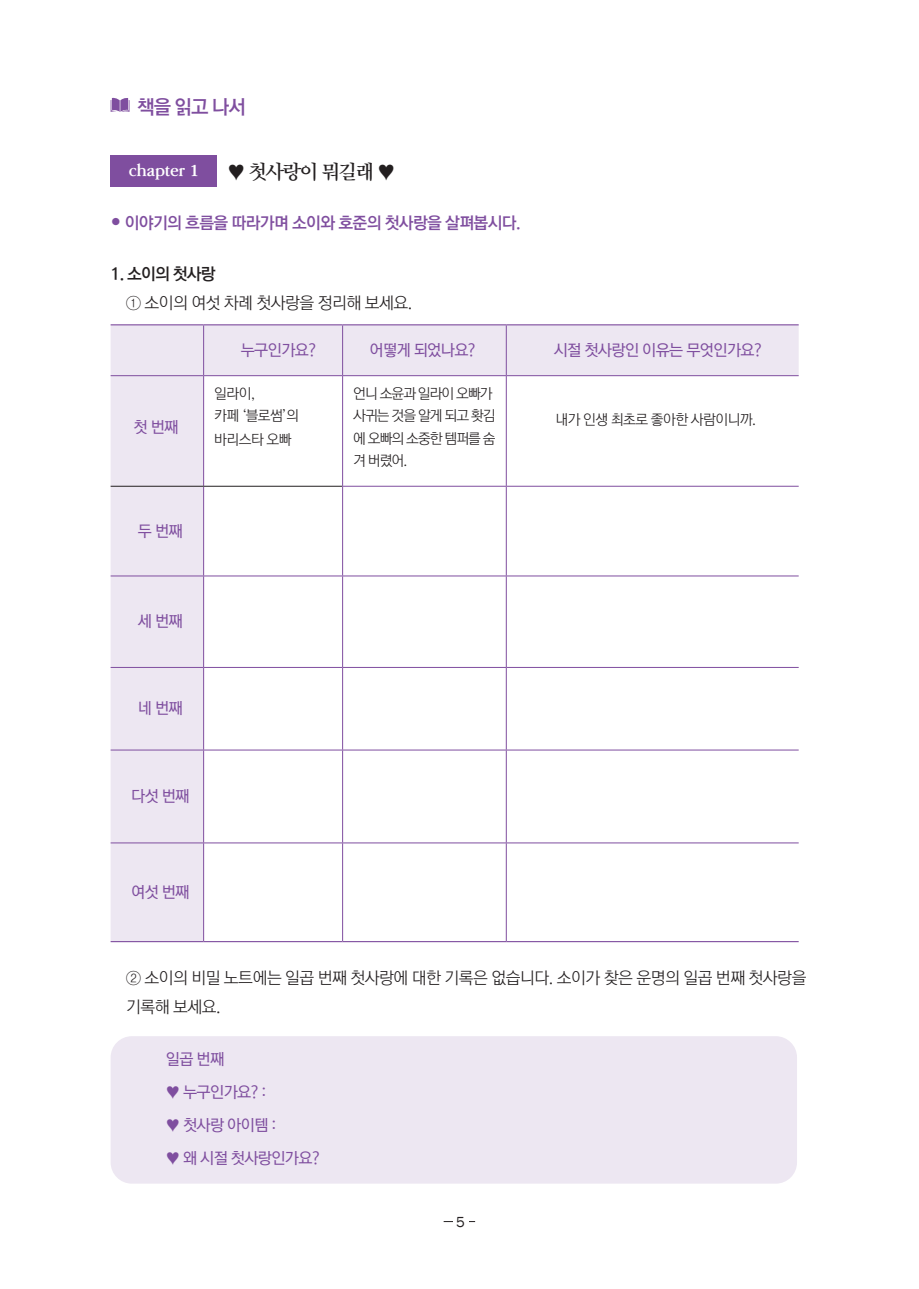
<style>
.page{position:relative;width:919px;height:1289px;background:#fff}
.page>*{position:absolute;margin:0;border:0;box-sizing:border-box;transform-origin:0 0}
.본문{font:19.5px "Rix Mj SEB";letter-spacing:-.06em;color:#231f20}
._1소제목{font:19.5px "Rix Go B";color:#7f4e9f}
.t1{font:18px "SD Jebi TTF c Bd";color:#fff}
.보기1234{font:16.5px/28.5px "Rix Go L";letter-spacing:-.03em;color:#231f20}
.본문제목{font:16.5px "Rix Go B";letter-spacing:-.04em;color:#7f4e9f}
.문제제목{font:16.5px "Rix Go B";letter-spacing:-.05em;color:#231f20}
.표제목{font:15.75px "Rix Go M";letter-spacing:-.04em;color:#7f4e9f}
.t2{font:15px "Franklin Gothic";color:#231f20}
.표본문{font:14.25px/22.5px "Rix Go L";letter-spacing:-.07em;color:#231f20;text-align:justify}
.표제목-2{font:14.25px "Rix Go L";letter-spacing:-.04em;color:#231f20}
.표본문-2{font:14.25px "Rix Go L";letter-spacing:-.04em;color:#231f20}
</style>
<div class="page">
<hr style="left:443px;top:1221px;width:32px;height:1px;background:#231f20">
<div style="left:453px;top:1212px;width:15px;height:17px;background:#fff"></div>
<svg style="left:111px;top:97px;width:18px;height:15px"></svg>
<div style="left:111px;top:155px;width:106px;height:31px;background:#7f4e9f"></div>
<svg style="left:111px;top:325px;width:687px;height:616px"></svg>
<hr style="left:111px;top:375px;width:93px;height:1px;background:#7f4e9f">
<hr style="left:204px;top:375px;width:138px;height:1px;background:#7f4e9f">
<hr style="left:342px;top:325px;width:1px;height:50px;background:#7f4e9f">
<hr style="left:506px;top:325px;width:1px;height:50px;background:#7f4e9f">
<hr style="left:342px;top:376px;width:1px;height:110px;background:#7f4e9f">
<hr style="left:342px;top:486px;width:1px;height:89px;background:#7f4e9f">
<hr style="left:342px;top:576px;width:1px;height:91px;background:#7f4e9f">
<hr style="left:342px;top:667px;width:1px;height:82px;background:#7f4e9f">
<hr style="left:342px;top:750px;width:1px;height:92px;background:#7f4e9f">
<hr style="left:342px;top:843px;width:1px;height:98px;background:#7f4e9f">
<hr style="left:342px;top:375px;width:164px;height:1px;background:#7f4e9f">
<hr style="left:506px;top:375px;width:292px;height:1px;background:#7f4e9f">
<hr style="left:506px;top:376px;width:1px;height:110px;background:#7f4e9f">
<hr style="left:506px;top:486px;width:1px;height:89px;background:#7f4e9f">
<hr style="left:506px;top:576px;width:1px;height:91px;background:#7f4e9f">
<hr style="left:506px;top:667px;width:1px;height:82px;background:#7f4e9f">
<hr style="left:506px;top:750px;width:1px;height:92px;background:#7f4e9f">
<hr style="left:506px;top:843px;width:1px;height:98px;background:#7f4e9f">
<hr style="left:111px;top:324px;width:93px;height:1px;background:#7f4e9f">
<hr style="left:204px;top:324px;width:138px;height:1px;background:#7f4e9f">
<hr style="left:342px;top:324px;width:164px;height:1px;background:#7f4e9f">
<hr style="left:506px;top:324px;width:292px;height:1px;background:#7f4e9f">
<hr style="left:111px;top:941px;width:93px;height:1px;background:#7f4e9f">
<hr style="left:204px;top:941px;width:138px;height:1px;background:#7f4e9f">
<hr style="left:342px;top:941px;width:164px;height:1px;background:#7f4e9f">
<hr style="left:506px;top:941px;width:292px;height:1px;background:#7f4e9f">
<hr style="left:203px;top:325px;width:1px;height:50px;background:#7f4e9f">
<hr style="left:203px;top:376px;width:1px;height:110px;background:#7f4e9f">
<hr style="left:203px;top:486px;width:1px;height:89px;background:#7f4e9f">
<hr style="left:203px;top:576px;width:1px;height:91px;background:#7f4e9f">
<hr style="left:203px;top:667px;width:1px;height:82px;background:#7f4e9f">
<hr style="left:203px;top:750px;width:1px;height:92px;background:#7f4e9f">
<hr style="left:203px;top:843px;width:1px;height:98px;background:#7f4e9f">
<hr style="left:111px;top:486px;width:93px;height:1px;background:#231f20">
<hr style="left:204px;top:486px;width:138px;height:1px;background:#231f20">
<hr style="left:342px;top:486px;width:164px;height:1px;background:#7f4e9f">
<hr style="left:506px;top:486px;width:292px;height:1px;background:#7f4e9f">
<hr style="left:111px;top:575px;width:93px;height:1px;background:#7f4e9f">
<hr style="left:204px;top:575px;width:138px;height:1px;background:#7f4e9f">
<hr style="left:342px;top:575px;width:164px;height:1px;background:#7f4e9f">
<hr style="left:506px;top:575px;width:292px;height:1px;background:#7f4e9f">
<hr style="left:111px;top:667px;width:93px;height:1px;background:#7f4e9f">
<hr style="left:204px;top:667px;width:138px;height:1px;background:#7f4e9f">
<hr style="left:342px;top:667px;width:164px;height:1px;background:#7f4e9f">
<hr style="left:506px;top:667px;width:292px;height:1px;background:#7f4e9f">
<hr style="left:111px;top:749px;width:93px;height:1px;background:#7f4e9f">
<hr style="left:204px;top:749px;width:138px;height:1px;background:#7f4e9f">
<hr style="left:342px;top:749px;width:164px;height:1px;background:#7f4e9f">
<hr style="left:506px;top:749px;width:292px;height:1px;background:#7f4e9f">
<hr style="left:111px;top:842px;width:93px;height:1px;background:#7f4e9f">
<hr style="left:204px;top:842px;width:138px;height:1px;background:#7f4e9f">
<hr style="left:342px;top:842px;width:164px;height:1px;background:#7f4e9f">
<hr style="left:506px;top:842px;width:292px;height:1px;background:#7f4e9f">
<div style="left:111px;top:1036px;width:686px;height:147px;background:#ede7f2;border-radius:21px"></div>
<p class="_1소제목" style="left:137px;top:95px;width:110px">책을 읽고 나서</p>
<p class="t1" style="left:129px;top:162px;width:72px">chapter 1</p>
<p class="본문" style="left:227px;top:160px;width:170px">♥ 첫사랑이 뭐길래 ♥</p>
<p class="본문제목" style="left:125px;top:212px;width:397px">이야기의 흐름을 따라가며 소이와 호준의 첫사랑을 살펴봅시다.</p>
<p class="문제제목" style="left:111px;top:263px;width:106px">1. 소이의 첫사랑</p>
<p class="보기1234" style="left:126px;top:289px;width:288px">① 소이의 여섯 차례 첫사랑을 정리해 보세요.</p>
<p class="표제목" style="left:241px;top:340px;width:77px">누구인가요?</p>
<p class="표제목" style="left:369px;top:340px;width:108px">어떻게 되었나요?</p>
<p class="표제목" style="left:553px;top:340px;width:210px">시절 첫사랑인 이유는 무엇인가요?</p>
<p class="표제목" style="left:134px;top:417px;width:46px">첫 번째</p>
<p class="표제목-2" style="left:214px;top:385px;width:42px">일라이,</p>
<p class="표제목-2" style="left:214px;top:407px;width:86px">카페 ‘블로썸’의</p>
<p class="표제목-2" style="left:214px;top:430px;width:79px">바리스타 오빠</p>
<p class="표제목" style="left:138px;top:521px;width:46px">두 번째</p>
<p class="표제목" style="left:138px;top:612px;width:46px">세 번째</p>
<p class="표제목" style="left:138px;top:699px;width:46px">네 번째</p>
<p class="표제목" style="left:131px;top:786px;width:60px">다섯 번째</p>
<p class="표제목" style="left:131px;top:882px;width:60px">여섯 번째</p>
<p class="표본문" style="left:353px;top:382px;width:141px">언니 소윤과 일라이 오빠가</p>
<p class="표본문" style="left:353px;top:405px;width:144px">사귀는 것을 알게 되고 홧김 에 오빠의 소중한 템퍼를 숨 겨 버렸어.</p>
<p class="표본문-2" style="left:555px;top:411px;width:202px">내가 인생 최초로 좋아한 사람이니까.</p>
<p class="보기1234" style="left:126px;top:964px;width:681px">② 소이의 비밀 노트에는 일곱 번째 첫사랑에 대한 기록은 없습니다. 소이가 찾은 운명의 일곱 번째 첫사랑을 기록해 보세요.</p>
<p class="표제목" style="left:166px;top:1049px;width:60px">일곱 번째</p>
<p class="표제목" style="left:166px;top:1082px;width:102px">♥ 누구인가요? :</p>
<p class="표제목" style="left:166px;top:1115px;width:112px">♥ 첫사랑 아이템 :</p>
<p class="표제목" style="left:166px;top:1148px;width:155px">♥ 왜 시절 첫사랑인가요?</p>
<p class="t2" style="left:456px;top:1212px;width:10px">5</p>
</div>
